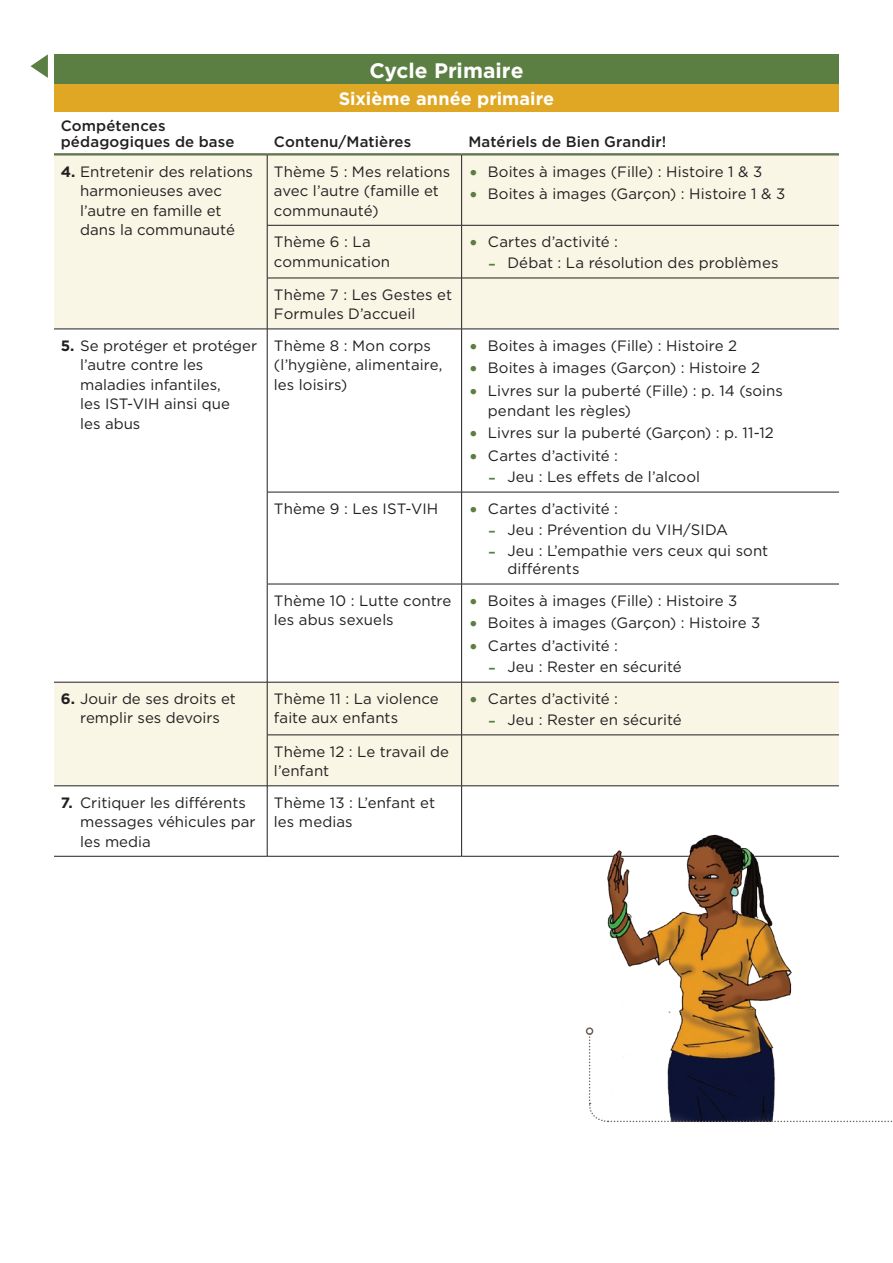
<style>
.page{position:relative;width:893px;height:1263px;background:#fff}
.page>*{position:absolute;margin:0;border:0;box-sizing:border-box;transform-origin:0 0}
.t1{font:700 21px "Gotham";color:#fff}
.t2{font:700 18px "Gotham";letter-spacing:.005em;color:#fff}
.t3{font:15px/19.5px "Gotham";color:#231f20}
.t4{font:500 15px/16.2px "Gotham";letter-spacing:.01em;color:#231f20}
.s1{font-weight:700}
.s2{font-size:21px;color:#5b7e42}
</style>
<div class="page">
<svg style="left:54px;top:156px;width:785px;height:629px"></svg>
<hr style="left:54px;top:155px;width:213px;height:1px;background:#231f20">
<hr style="left:267px;top:155px;width:195px;height:1px;background:#231f20">
<hr style="left:267px;top:155px;width:1px;height:70px;background:#231f20">
<hr style="left:462px;top:155px;width:377px;height:1px;background:#231f20">
<hr style="left:461px;top:155px;width:1px;height:70px;background:#231f20">
<hr style="left:267px;top:225px;width:195px;height:1px;background:#231f20">
<hr style="left:267px;top:225px;width:1px;height:53px;background:#231f20">
<hr style="left:462px;top:225px;width:377px;height:1px;background:#231f20">
<hr style="left:461px;top:225px;width:1px;height:53px;background:#231f20">
<hr style="left:267px;top:278px;width:195px;height:1px;background:#231f20">
<hr style="left:267px;top:278px;width:1px;height:51px;background:#231f20">
<hr style="left:462px;top:278px;width:377px;height:1px;background:#231f20">
<hr style="left:461px;top:278px;width:1px;height:51px;background:#231f20">
<hr style="left:54px;top:329px;width:213px;height:1px;background:#231f20">
<hr style="left:267px;top:329px;width:195px;height:1px;background:#231f20">
<hr style="left:267px;top:329px;width:1px;height:163px;background:#231f20">
<hr style="left:462px;top:329px;width:377px;height:1px;background:#231f20">
<hr style="left:461px;top:329px;width:1px;height:163px;background:#231f20">
<hr style="left:267px;top:492px;width:195px;height:1px;background:#231f20">
<hr style="left:267px;top:492px;width:1px;height:92px;background:#231f20">
<hr style="left:462px;top:492px;width:377px;height:1px;background:#231f20">
<hr style="left:461px;top:492px;width:1px;height:92px;background:#231f20">
<hr style="left:267px;top:584px;width:195px;height:1px;background:#231f20">
<hr style="left:267px;top:584px;width:1px;height:98px;background:#231f20">
<hr style="left:462px;top:584px;width:377px;height:1px;background:#231f20">
<hr style="left:461px;top:584px;width:1px;height:98px;background:#231f20">
<hr style="left:54px;top:682px;width:213px;height:1px;background:#231f20">
<hr style="left:267px;top:682px;width:195px;height:1px;background:#231f20">
<hr style="left:267px;top:682px;width:1px;height:53px;background:#231f20">
<hr style="left:462px;top:682px;width:377px;height:1px;background:#231f20">
<hr style="left:461px;top:682px;width:1px;height:53px;background:#231f20">
<hr style="left:267px;top:735px;width:195px;height:1px;background:#231f20">
<hr style="left:267px;top:735px;width:1px;height:51px;background:#231f20">
<hr style="left:462px;top:735px;width:377px;height:1px;background:#231f20">
<hr style="left:461px;top:735px;width:1px;height:51px;background:#231f20">
<hr style="left:54px;top:785px;width:213px;height:1px;background:#231f20">
<hr style="left:267px;top:785px;width:195px;height:1px;background:#231f20">
<hr style="left:267px;top:786px;width:1px;height:70px;background:#231f20">
<hr style="left:462px;top:785px;width:377px;height:1px;background:#231f20">
<hr style="left:461px;top:786px;width:1px;height:70px;background:#231f20">
<hr style="left:54px;top:856px;width:213px;height:1px;background:#231f20">
<hr style="left:267px;top:856px;width:195px;height:1px;background:#231f20">
<hr style="left:462px;top:856px;width:377px;height:1px;background:#231f20">
<div style="left:54px;top:54px;width:785px;height:30px;background:#5b7e42"></div>
<div style="left:54px;top:84px;width:785px;height:28px;background:#dfa724"></div>
<hr style="left:54px;top:153px;width:213px;height:2px;background:#5b7e42">
<hr style="left:267px;top:153px;width:195px;height:2px;background:#5b7e42">
<hr style="left:462px;top:153px;width:377px;height:2px;background:#5b7e42">
<svg style="left:31px;top:54px;width:17px;height:24px"></svg>
<img style="left:600px;top:779px;width:217px;height:254px">
<svg style="left:588px;top:1033px;width:305px;height:90px"></svg>
<div style="left:586px;top:1027px;width:7px;height:8px;border:2px solid #6f6259;border-radius:50%"></div>
<p class="t4" style="left:61px;top:117px;width:175px">Compétences pédagogiques de base</p>
<h1 class="t1" style="left:369px;top:56px;width:156px">Cycle Primaire</h1>
<p class="t2" style="left:339px;top:87px;width:217px">Sixième année primaire</p>
<p class="t4" style="left:274px;top:134px;width:139px">Contenu/Matières</p>
<p class="t4" style="left:468px;top:134px;width:199px">Matériels de Bien Grandir!</p>
<p class="t3" style="left:80px;top:161px;width:174px;text-indent:-20px"><span class="s1">4.</span> Entretenir des relations harmonieuses avec l’autre en famille et dans la communauté</p>
<p class="t3" style="left:274px;top:161px;width:178px">Thème 5 : Mes relations avec l’autre (famille et communauté)</p>
<p class="t3" style="left:468px;top:161px;width:295px"><span class="s2">•</span> Boites à images (Fille) : Histoire 1 &amp; 3</p>
<p class="t3" style="left:468px;top:184px;width:318px"><span class="s2">•</span> Boites à images (Garçon) : Histoire 1 &amp; 3</p>
<p class="t3" style="left:274px;top:232px;width:118px">Thème 6 : La communication</p>
<p class="t3" style="left:468px;top:232px;width:151px"><span class="s2">•</span> Cartes d’activité :</p>
<p class="t3" style="left:488px;top:253px;width:292px"><span class="s2">-</span> Débat : La résolution des problèmes</p>
<p class="t3" style="left:274px;top:284px;width:180px">Thème 7 : Les Gestes et<br>Formules D’accueil</p>
<p class="t3" style="left:80px;top:335px;width:178px;text-indent:-20px"><span class="s1">5.</span> Se protéger et protéger l’autre contre les maladies infantiles,<br>les IST-VIH ainsi que<br>les abus</p>
<p class="t3" style="left:274px;top:335px;width:170px">Thème 8 : Mon corps (l’hygiène, alimentaire, les loisirs)</p>
<p class="t3" style="left:468px;top:335px;width:270px"><span class="s2">•</span> Boites à images (Fille) : Histoire 2</p>
<p class="t3" style="left:468px;top:358px;width:293px"><span class="s2">•</span> Boites à images (Garçon) : Histoire 2</p>
<p class="t3" style="left:488px;top:381px;width:297px;text-indent:-20px"><span class="s2">•</span> Livres sur la puberté (Fille) : p. 14 (soins pendant les règles)</p>
<p class="t3" style="left:468px;top:423px;width:307px"><span class="s2">•</span> Livres sur la puberté (Garçon) : p. 11-12</p>
<p class="t3" style="left:468px;top:446px;width:151px"><span class="s2">•</span> Cartes d’activité :</p>
<p class="t3" style="left:488px;top:467px;width:214px"><span class="s2">-</span> Jeu : Les effets de l’alcool</p>
<p class="t3" style="left:274px;top:498px;width:166px">Thème 9 : Les IST-VIH</p>
<p class="t3" style="left:468px;top:498px;width:151px"><span class="s2">•</span> Cartes d’activité :</p>
<p class="t3" style="left:488px;top:520px;width:242px"><span class="s2">-</span> Jeu : Prévention du VIH/SIDA</p>
<p class="t3" style="left:507px;top:542px;width:262px;line-height:18px;text-indent:-20px"><span class="s2">-</span> Jeu : L’empathie vers ceux qui sont différents</p>
<p class="t3" style="left:274px;top:590px;width:179px">Thème 10 : Lutte contre les abus sexuels</p>
<p class="t3" style="left:468px;top:590px;width:270px"><span class="s2">•</span> Boites à images (Fille) : Histoire 3</p>
<p class="t3" style="left:468px;top:613px;width:294px"><span class="s2">•</span> Boites à images (Garçon) : Histoire 3</p>
<p class="t3" style="left:468px;top:636px;width:151px"><span class="s2">•</span> Cartes d’activité :</p>
<p class="t3" style="left:488px;top:657px;width:195px"><span class="s2">-</span> Jeu : Rester en sécurité</p>
<p class="t3" style="left:61px;top:688px;width:177px;text-align:center"><span class="s1">6.</span> Jouir de ses droits et remplir ses devoirs</p>
<p class="t3" style="left:274px;top:688px;width:166px">Thème 11 : La violence faite aux enfants</p>
<p class="t3" style="left:468px;top:688px;width:151px"><span class="s2">•</span> Cartes d’activité :</p>
<p class="t3" style="left:488px;top:710px;width:195px"><span class="s2">-</span> Jeu : Rester en sécurité</p>
<p class="t3" style="left:274px;top:741px;width:177px">Thème 12 : Le travail de l’enfant</p>
<p class="t3" style="left:80px;top:792px;width:177px;text-indent:-20px"><span class="s1">7.</span> Critiquer les différents messages véhicules par les media</p>
<p class="t3" style="left:274px;top:792px;width:163px">Thème 13 : L’enfant et les medias</p>
</div>
